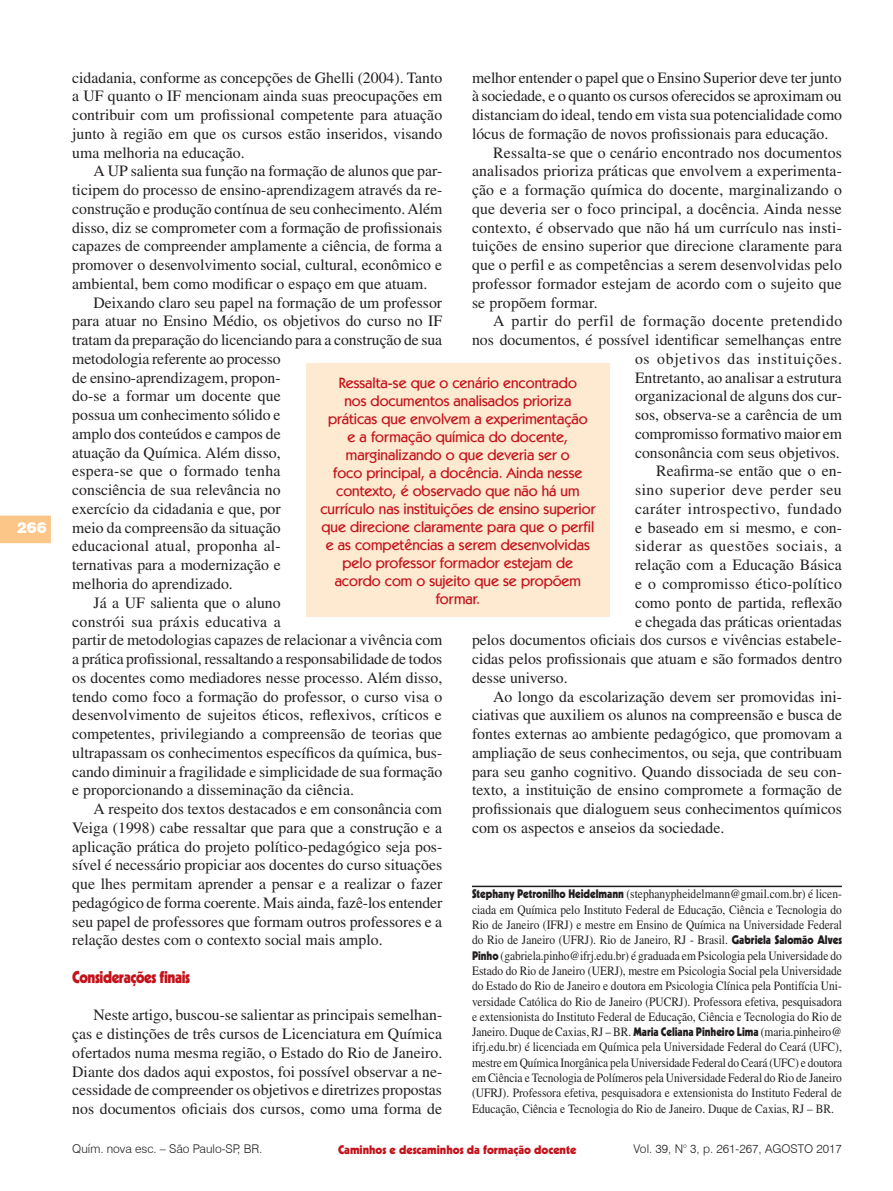
<style>
.page{position:relative;width:893px;height:1191px;background:#fff}
.page>*{position:absolute;margin:0;border:0;box-sizing:border-box;transform-origin:0 0}
.Seção{font:900 16.5px "Kabel";letter-spacing:-.03em;color:#c4121a;scale:.9 1}
.t1{font:15.75px/18.8px "Times";color:#231f20;text-align:justify}
.t2{font:15.75px "Times";letter-spacing:.035em;color:#231f20}
.t3{font:15.75px "Times";letter-spacing:.04em;color:#231f20}
.Olho{font:500 15px/18px "Kabel IT Cby BT";color:#c4121a;text-align:center}
.t4{font:900 15px "Swiss 721 BT";color:#fff}
.Credito_Autor{font:12.75px/15.3px "Times";color:#231f20;text-align:justify;scale:.9 1}
.t5{font:300 12px "Swiss 721 BT";color:#231f20}
.t6{font:900 12px "Kabel";color:#c4121a}
.s1{font-family:"Kabel";font-weight:900;font-size:12px}
</style>
<div class="page">
<svg style="left:0;top:515px;width:51px;height:28px"></svg>
<hr style="left:472px;top:885px;width:370px;height:2px;background:#231f20">
<div style="left:306px;top:364px;width:303px;height:253px;background:#fee9d1"></div>
<p class="t4" style="left:17px;top:518px;width:31px">266</p>
<p class="t1" style="left:72px;top:68px;width:371px">cidadania, conforme as concepções de Ghelli (2004). Tanto a UF quanto o IF mencionam ainda suas preocupações em contribuir com um profissional competente para atuação junto à região em que os cursos estão inseridos, visando uma melhoria na educação.</p>
<p class="t1" style="left:72px;top:162px;width:372px;text-indent:21px">A UP salienta sua função na formação de alunos que par&shy;ticipem do processo de ensino-aprendizagem através da re&shy;construção e produção contínua de seu conhecimento. Além disso, diz se comprometer com a formação de profissionais capazes de compreender amplamente a ciência, de forma a promover o desenvolvimento social, cultural, econômico e ambiental, bem como modificar o espaço em que atuam.</p>
<p class="t1" style="left:72px;top:293px;width:371px;text-align:left;text-indent:21px">Deixando claro seu papel na formação de um professor para atuar no Ensino Médio, os objetivos do curso no IF tratam da preparação do licenciando para a construção de sua metodologia referente ao processo<br>de ensino-aprendizagem, propon-<br>do-se a formar um docente que<br>possua um conhecimento sólido e<br>amplo dos conteúdos e campos de<br>atuação da Química. Além disso,<br>espera-se que o formado tenha<br>consciência de sua relevância no<br>exercício da cidadania e que, por<br>meio da compreensão da situação<br>educacional atual, proponha al-<br>ternativas para a modernização e<br>melhoria do aprendizado.</p>
<p class="t1" style="left:72px;top:593px;width:372px;text-align:left;text-indent:21px">Já a UF salienta que o aluno<br>constrói sua práxis educativa a<br>partir de metodologias capazes de relacionar a vivência com a prática profissional, ressaltando a responsabilidade de todos os docentes como mediadores nesse processo. Além disso, tendo como foco a formação do professor, o curso visa o desenvolvimento de sujeitos éticos, reflexivos, críticos e competentes, privilegiando a compreensão de teorias que ultrapassam os conhecimentos específicos da química, bus&shy;cando diminuir a fragilidade e simplicidade de sua formação e proporcionando a disseminação da ciência.</p>
<p class="t1" style="left:72px;top:799px;width:372px;text-indent:21px">A respeito dos textos destacados e em consonância com Veiga (1998) cabe ressaltar que para que a construção e a aplicação prática do projeto político-pedagógico seja pos&shy;sível é necessário propiciar aos docentes do curso situações que lhes permitam aprender a pensar e a realizar o fazer pedagógico de forma coerente. Mais ainda, fazê-los entender seu papel de professores que formam outros professores e a relação destes com o contexto social mais amplo.</p>
<p class="Seção" style="left:72px;top:966px;width:132px">Considerações finais</p>
<p class="t1" style="left:72px;top:1005px;width:371px;text-indent:21px">Neste artigo, buscou-se salientar as principais semelhan&shy;ças e distinções de três cursos de Licenciatura em Química ofertados numa mesma região, o Estado do Rio de Janeiro.<br>Diante dos dados aqui expostos, foi possível observar a ne&shy;cessidade de compreender os objetivos e diretrizes propostas nos documentos oficiais dos cursos, como uma forma de</p>
<p class="t1" style="left:472px;top:68px;width:372px">melhor entender o papel que o Ensino Superior deve ter junto à sociedade, e o quanto os cursos oferecidos se aproximam ou distanciam do ideal, tendo em vista sua potencialidade como lócus de formação de novos profissionais para educação.</p>
<p class="t1" style="left:472px;top:143px;width:371px;text-indent:21px">Ressalta-se que o cenário encontrado nos documentos analisados prioriza práticas que envolvem a experimenta&shy;ção e a formação química do docente, marginalizando o que deveria ser o foco principal, a docência. Ainda nesse contexto, é observado que não há um currículo nas insti&shy;tuições de ensino superior que direcione claramente para que o perfil e as competências a serem desenvolvidas pelo professor formador estejam de acordo com o sujeito que se propõem formar.</p>
<p class="t1" style="left:472px;top:312px;width:372px;text-align:right">A partir do perfil de formação docente pretendido nos documentos, é possível identificar semelhanças entre os objetivos das instituições.<br>Entretanto, ao analisar a estrutura<br>organizacional de alguns dos cur-<br>sos, observa-se a carência de um<br>compromisso formativo maior em<br>consonância com seus objetivos.</p>
<p class="t1" style="left:656px;top:462px;width:187px">Reafirma-se então que o en-</p>
<p class="t2" style="left:635px;top:481px;width:208px">sino superior deve perder seu</p>
<p class="t2" style="left:635px;top:500px;width:208px">caráter introspectivo, fundado</p>
<p class="t1" style="left:635px;top:518px;width:208px">e baseado em si mesmo, e con-</p>
<p class="t3" style="left:635px;top:537px;width:208px">siderar as questões sociais, a</p>
<p class="t1" style="left:635px;top:555px;width:208px">relação com a Educação Básica</p>
<p class="t1" style="left:635px;top:574px;width:208px">e o compromisso ético-político</p>
<p class="t1" style="left:635px;top:593px;width:208px">como ponto de partida, reflexão</p>
<p class="t1" style="left:635px;top:612px;width:208px">e chegada das práticas orientadas</p>
<p class="t1" style="left:472px;top:630px;width:371px">pelos documentos oficiais dos cursos e vivências estabele-</p>
<p class="t1" style="left:472px;top:649px;width:371px">cidas pelos profissionais que atuam e são formados dentro</p>
<p class="t1" style="left:472px;top:668px;width:97px">desse universo.</p>
<p class="t1" style="left:472px;top:687px;width:371px;text-indent:21px">Ao longo da escolarização devem ser promovidas ini&shy;ciativas que auxiliem os alunos na compreensão e busca de fontes externas ao ambiente pedagógico, que promovam a ampliação de seus conhecimentos, ou seja, que contribuam para seu ganho cognitivo. Quando dissociada de seu con&shy;texto, a instituição de ensino compromete a formação de profissionais que dialoguem seus conhecimentos químicos com os aspectos e anseios da sociedade.</p>
<p class="Olho" style="left:320px;top:373px;width:276px">Ressalta-se que o cenário encontrado<br>nos documentos analisados prioriza práticas que envolvem a experimentação<br>e a formação química do docente, marginalizando o que deveria ser o<br>foco principal, a docência. Ainda nesse contexto, é observado que não há um currículo nas instituições de ensino superior que direcione claramente para que o perfil e as competências a serem desenvolvidas pelo professor formador estejam de acordo com o sujeito que se propõem formar.</p>
<p class="Credito_Autor" style="left:472px;top:886px;width:413px"><span class="s1">Stephany Petronilho Heidelmann</span> (stephanypheidelmann@gmail.com.br) é licen&shy;ciada em Química pelo Instituto Federal de Educação, Ciência e Tecnologia do Rio de Janeiro (IFRJ) e mestre em Ensino de Química na Universidade Federal do Rio de Janeiro (UFRJ). Rio de Janeiro, RJ - Brasil. <span class="s1">Gabriela Salomão Alves Pinho</span> (gabriela.pinho@ifrj.edu.br) é graduada em Psicologia pela Universidade do Estado do Rio de Janeiro (UERJ), mestre em Psicologia Social pela Universidade do Estado do Rio de Janeiro e doutora em Psicologia Clínica pela Pontifícia Uni&shy;versidade Católica do Rio de Janeiro (PUCRJ). Professora efetiva, pesquisadora e extensionista do Instituto Federal de Educação, Ciência e Tecnologia do Rio de Janeiro. Duque de Caxias, RJ – BR. <span class="s1">Maria Celiana Pinheiro Lima</span> (maria.pinheiro@ ifrj.edu.br) é licenciada em Química pela Universidade Federal do Ceará (UFC), mestre em Química Inorgânica pela Universidade Federal do Ceará (UFC) e doutora em Ciência e Tecnologia de Polímeros pela Universidade Federal do Rio de Janeiro (UFRJ). Professora efetiva, pesquisadora e extensionista do Instituto Federal de Educação, Ciência e Tecnologia do Rio de Janeiro. Duque de Caxias, RJ – BR.</p>
<p class="t5" style="left:72px;top:1141px;width:192px">Quím. nova esc. – São Paulo-SP, BR.</p>
<p class="t5" style="left:634px;top:1141px;width:210px">Vol. 39, N° 3, p. 261-267, AGOSTO 2017</p>
<p class="t6" style="left:338px;top:1141px;width:240px">Caminhos e descaminhos da formação docente</p>
</div>
